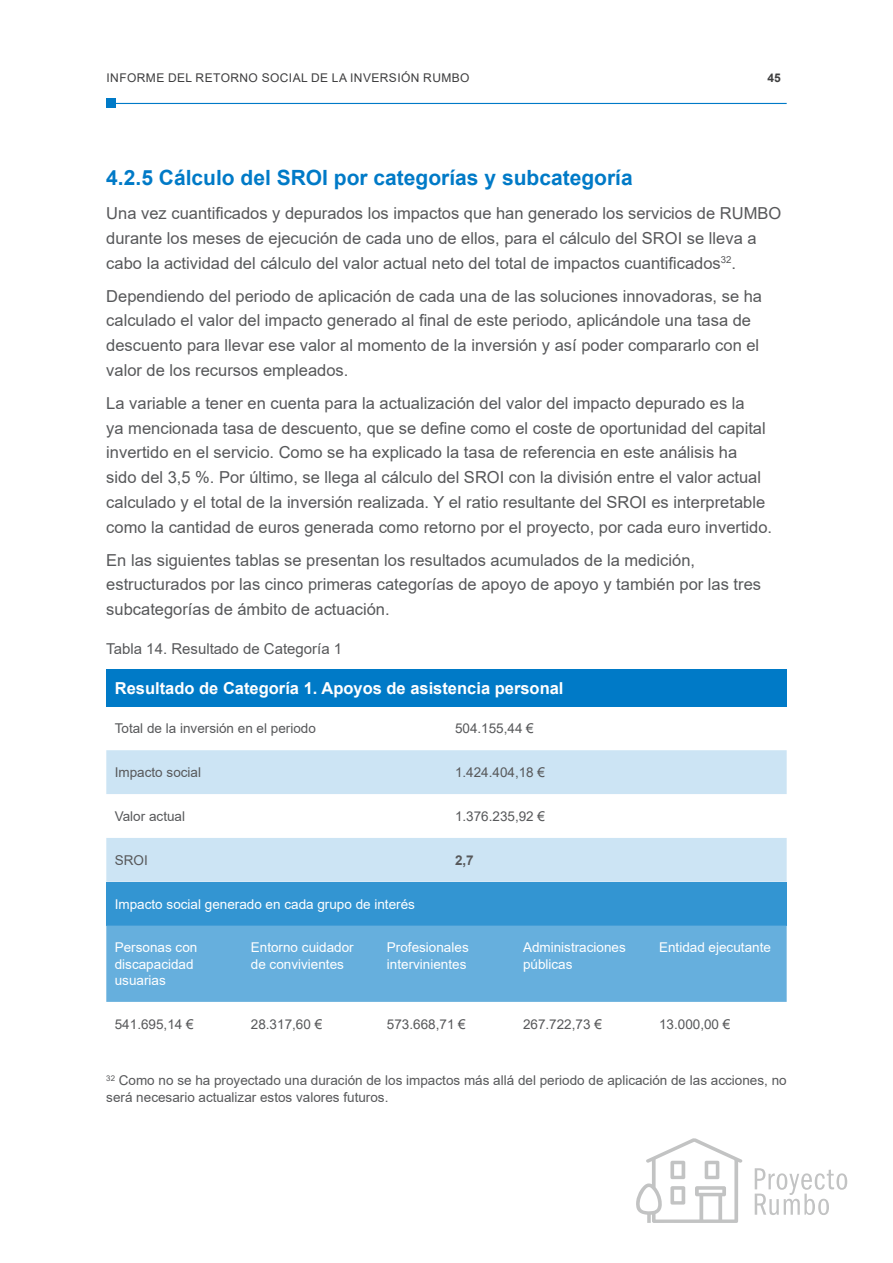
<style>
.page{position:relative;width:893px;height:1263px;background:#fff}
.page>*{position:absolute;margin:0;border:0;box-sizing:border-box;transform-origin:0 0}
.t1{font:700 21px "Arial";color:#007ac7}
.t2{font:16.5px/24.8px "Arial";color:#57585a}
.t3{font:700 16.5px "Arial";color:#fff}
.t4{font:15px "Arial";color:#57585a}
.t5{font:13.5px/16.5px "Arial";color:#57585a}
.t6{font:13.5px/16.2px "Arial";color:#fff}
.t7{font:700 13.5px "Arial";color:#57585a}
.t8{font:12px "Arial";letter-spacing:.035em;color:#3e3e3f}
.t9{font:700 12px "Arial";color:#3e3e3f}
</style>
<div class="page">
<hr style="left:108px;top:103px;width:679px;height:1px;background:#007ac7">
<div style="left:106px;top:99px;width:10px;height:9px;background:#007ac7"></div>
<svg style="left:636px;top:1138px;width:107px;height:85px"></svg>
<svg style="left:755px;top:1168px;width:92px;height:47px"></svg>
<div style="left:106px;top:669px;width:681px;height:37px;background:#007ac7"></div>
<svg style="left:106px;top:750px;width:681px;height:132px;fill:#cce4f4"></svg>
<div style="left:106px;top:882px;width:681px;height:44px;background:#3395d2"></div>
<div style="left:106px;top:926px;width:681px;height:76px;background:#66afdd"></div>
<p class="t8" style="left:107px;top:70px;width:365px">INFORME DEL RETORNO SOCIAL DE LA INVERSIÓN RUMBO</p>
<p class="t9" style="left:767px;top:69px;width:15px">45</p>
<p class="t1" style="left:106px;top:163px;width:528px">4.2.5 Cálculo del SROI por categorías y subcategoría</p>
<p class="t2" style="left:106px;top:201px;width:676px">Una vez cuantificados y depurados los impactos que han generado los servicios de RUMBO durante los meses de ejecución de cada uno de ellos, para el cálculo del SROI se lleva a cabo la actividad del cálculo del valor actual neto del total de impactos cuantificados<sup>32</sup>.</p>
<p class="t2" style="left:106px;top:283px;width:657px">Dependiendo del periodo de aplicación de cada una de las soluciones innovadoras, se ha calculado el valor del impacto generado al final de este periodo, aplicándole una tasa de descuento para llevar ese valor al momento de la inversión y así poder compararlo con el valor de los recursos empleados.</p>
<p class="t2" style="left:106px;top:390px;width:667px">La variable a tener en cuenta para la actualización del valor del impacto depurado es la<br>ya mencionada tasa de descuento, que se define como el coste de oportunidad del capital invertido en el servicio. Como se ha explicado la tasa de referencia en este análisis ha<br>sido del 3,5 %. Por último, se llega al cálculo del SROI con la división entre el valor actual calculado y el total de la inversión realizada. Y el ratio resultante del SROI es interpretable como la cantidad de euros generada como retorno por el proyecto, por cada euro invertido.</p>
<p class="t2" style="left:106px;top:547px;width:656px">En las siguientes tablas se presentan los resultados acumulados de la medición, estructurados por las cinco primeras categorías de apoyo de apoyo y también por las tres subcategorías de ámbito de actuación.</p>
<p class="t4" style="left:106px;top:639px;width:237px">Tabla 14. Resultado de Categoría 1</p>
<p class="t3" style="left:115px;top:676px;width:450px">Resultado de Categoría 1. Apoyos de asistencia personal</p>
<p class="t5" style="left:115px;top:720px;width:203px">Total de la inversión en el periodo</p>
<p class="t5" style="left:455px;top:720px;width:80px">504.155,44 €</p>
<p class="t5" style="left:115px;top:764px;width:88px">Impacto social</p>
<p class="t5" style="left:455px;top:764px;width:92px">1.424.404,18 €</p>
<p class="t5" style="left:115px;top:808px;width:72px">Valor actual</p>
<p class="t5" style="left:455px;top:808px;width:92px">1.376.235,92 €</p>
<p class="t5" style="left:115px;top:852px;width:35px">SROI</p>
<p class="t7" style="left:455px;top:850px;width:20px">2,7</p>
<p class="t6" style="left:115px;top:896px;width:302px">Impacto social generado en cada grupo de interés</p>
<p class="t6" style="left:115px;top:939px;width:84px">Personas con discapacidad usuarias</p>
<p class="t6" style="left:251px;top:939px;width:104px">Entorno cuidador de convivientes</p>
<p class="t6" style="left:387px;top:939px;width:83px">Profesionales intervinientes</p>
<p class="t6" style="left:523px;top:939px;width:104px">Administraciones públicas</p>
<p class="t6" style="left:659px;top:939px;width:113px">Entidad ejecutante</p>
<p class="t5" style="left:115px;top:1016px;width:80px">541.695,14 €</p>
<p class="t5" style="left:251px;top:1016px;width:73px">28.317,60 €</p>
<p class="t5" style="left:387px;top:1016px;width:80px">573.668,71 €</p>
<p class="t5" style="left:523px;top:1016px;width:80px">267.722,73 €</p>
<p class="t5" style="left:659px;top:1016px;width:73px">13.000,00 €</p>
<p class="t5" style="left:106px;top:1072px;width:682px"><sup>32</sup> Como no se ha proyectado una duración de los impactos más allá del periodo de aplicación de las acciones, no será necesario actualizar estos valores futuros.</p>
</div>
